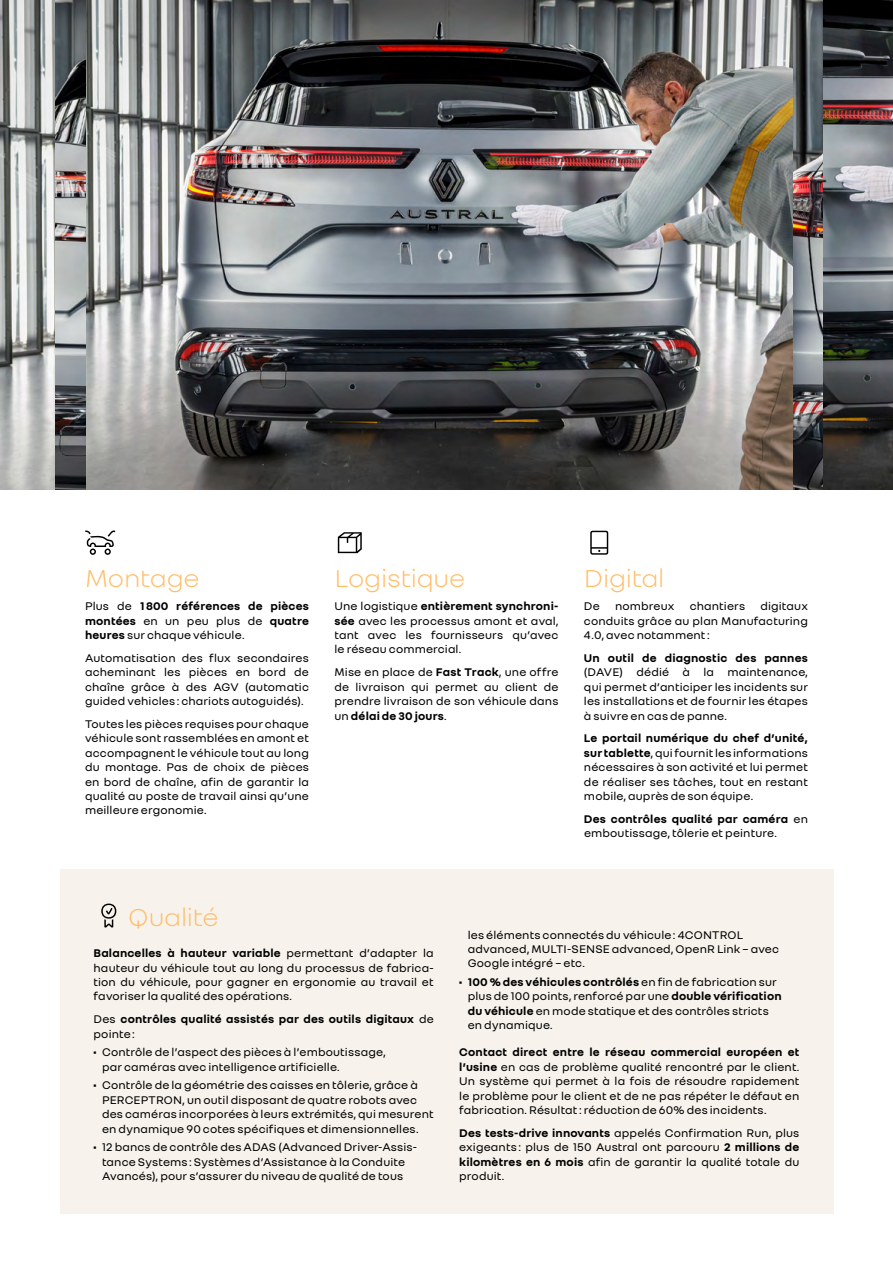
<style>
.page{position:relative;width:893px;height:1263px;background:#fff}
.page>*{position:absolute;margin:0;border:0;box-sizing:border-box;transform-origin:0 0}
.t1{font:300 27px "Renault Group";letter-spacing:-.01em;color:#ffbd69}
.t2{font:12px/14.4px "Renault Group";letter-spacing:.01em;color:#000;text-align:justify}
.t3{font:700 12px/14.4px "Renault Group";letter-spacing:.015em;color:#000;text-align:justify}
.s1{font-weight:400}
.s2{font-weight:700}
</style>
<div class="page">
<div style="left:60px;top:870px;width:773px;height:344px;background:#f7f3ec"></div>
<img style="left:0;top:0;width:793px;height:489px">
<svg style="left:85px;top:530px;width:30px;height:25px"></svg>
<svg style="left:338px;top:532px;width:24px;height:21px"></svg>
<svg style="left:590px;top:531px;width:18px;height:24px"></svg>
<svg style="left:101px;top:903px;width:15px;height:25px"></svg>
<img style="left:823px;top:0;width:70px;height:489px">
<img style="left:55px;top:0;width:30px;height:489px">
<img style="left:793px;top:0;width:30px;height:489px">
<h1 class="t1" style="left:85px;top:561px;width:116px">Montage</h1>
<p class="t3" style="left:85px;top:598px;width:225px"><span class="s1">Plus de</span> 1800 références de pièces montées <span class="s1">en un peu plus de</span> quatre heures <span class="s1">sur chaque véhicule.</span></p>
<p class="t2" style="left:85px;top:650px;width:225px">Automatisation des flux secondaires acheminant les pièces en bord de chaîne grâce à des AGV (automatic guided vehicles: chariots autoguidés).</p>
<p class="t2" style="left:85px;top:716px;width:225px">Toutes les pièces requises pour chaque véhicule sont rassemblées en amont et accompagnent le véhicule tout au long du montage. Pas de choix de pièces en bord de chaîne, afin de garantir la qualité au poste de travail ainsi qu’une meilleure ergonomie.</p>
<h1 class="t1" style="left:334px;top:561px;width:132px">Logistique</h1>
<p class="t2" style="left:334px;top:598px;width:225px">Une logistique <span class="s2">entièrement synchroni&shy;sée</span> avec les processus amont et aval, tant avec les fournisseurs qu’avec le réseau commercial.</p>
<p class="t2" style="left:334px;top:664px;width:225px">Mise en place de <span class="s2">Fast Track</span>, une offre de livraison qui permet au client de prendre livraison de son véhicule dans un <span class="s2">délai de 30 jours</span>.</p>
<h1 class="t1" style="left:584px;top:561px;width:82px">Digital</h1>
<p class="t2" style="left:584px;top:598px;width:17px">De</p>
<p class="t2" style="left:615px;top:598px;width:61px">nombreux</p>
<p class="t2" style="left:690px;top:598px;width:57px">chantiers</p>
<p class="t2" style="left:584px;top:598px;width:225px;text-indent:176px">digitaux conduits grâce au plan Manufacturing 4.0, avec notamment:</p>
<p class="t3" style="left:584px;top:650px;width:225px">Un outil de diagnostic des pannes</p>
<p class="t2" style="left:584px;top:664px;width:225px">(DAVE) dédié à la maintenance, qui permet d’anticiper les incidents sur les installations et de fournir les étapes à suivre en cas de panne.</p>
<p class="t2" style="left:584px;top:731px;width:225px"><span class="s2">Le portail numérique du chef d’unité, sur tablette</span>, qui fournit les informations nécessaires à son activité et lui permet de réaliser ses tâches, tout en restant mobile, auprès de son équipe.</p>
<p class="t2" style="left:584px;top:811px;width:225px"><span class="s2">Des contrôles qualité par caméra</span> en emboutissage, tôlerie et peinture.</p>
<h1 class="t1" style="left:128px;top:900px;width:92px">Qualité</h1>
<p class="t2" style="left:94px;top:945px;width:342px"><span class="s2">Balancelles à hauteur variable</span> permettant d’adapter la hauteur du véhicule tout au long du processus de fabrica&shy;tion du véhicule, pour gagner en ergonomie au travail et favoriser la qualité des opérations.</p>
<p class="t3" style="left:94px;top:1011px;width:342px"><span class="s1">Des</span> contrôles qualité assistés par des outils digitaux <span class="s1">de pointe:</span></p>
<p class="t2" style="left:102px;top:1044px;width:285px;text-indent:-9px"><span class="s2">•</span> Contrôle de l’aspect des pièces à l’emboutissage, par caméras avec intelligence artificielle.</p>
<p class="t2" style="left:102px;top:1077px;width:333px;text-align:left;text-indent:-9px"><span class="s2">•</span> Contrôle de la géométrie des caisses en tôlerie, grâce à PERCEPTRON, un outil disposant de quatre robots avec des caméras incorporées à leurs extrémités, qui mesurent en dynamique 90 cotes spécifiques et dimensionnelles.</p>
<p class="t2" style="left:94px;top:1139px;width:325px;text-align:center"><span class="s2">•</span> 12 bancs de contrôle des ADAS (Advanced Driver-Assis&shy;tance Systems: Systèmes d’Assistance à la Conduite<br>Avancés), pour s’assurer du niveau de qualité de tous</p>
<p class="t2" style="left:468px;top:927px;width:313px;text-align:left">les éléments connectés du véhicule: 4CONTROL advanced, MULTI-SENSE advanced, OpenR Link – avec<br>Google intégré – etc.</p>
<p class="t2" style="left:468px;top:974px;width:315px;text-align:left;text-indent:-9px"><span class="s2">• 100 % des véhicules contrôlés</span> en fin de fabrication sur plus de 100 points, renforcé par une <span class="s2">double vérification du véhicule</span> en mode statique et des contrôles stricts en dynamique.</p>
<p class="t2" style="left:459px;top:1044px;width:342px"><span class="s2">Contact direct entre le réseau commercial européen et l’usine</span> en cas de problème qualité rencontré par le client.<br>Un système qui permet à la fois de résoudre rapidement le problème pour le client et de ne pas répéter le défaut en fabrication. Résultat: réduction de 60% des incidents.</p>
<p class="t2" style="left:459px;top:1125px;width:342px"><span class="s2">Des tests-drive innovants</span> appelés Confirmation Run, plus exigeants: plus de 150 Austral ont parcouru <span class="s2">2 millions de kilomètres en 6 mois</span> afin de garantir la qualité totale du produit.</p>
</div>
